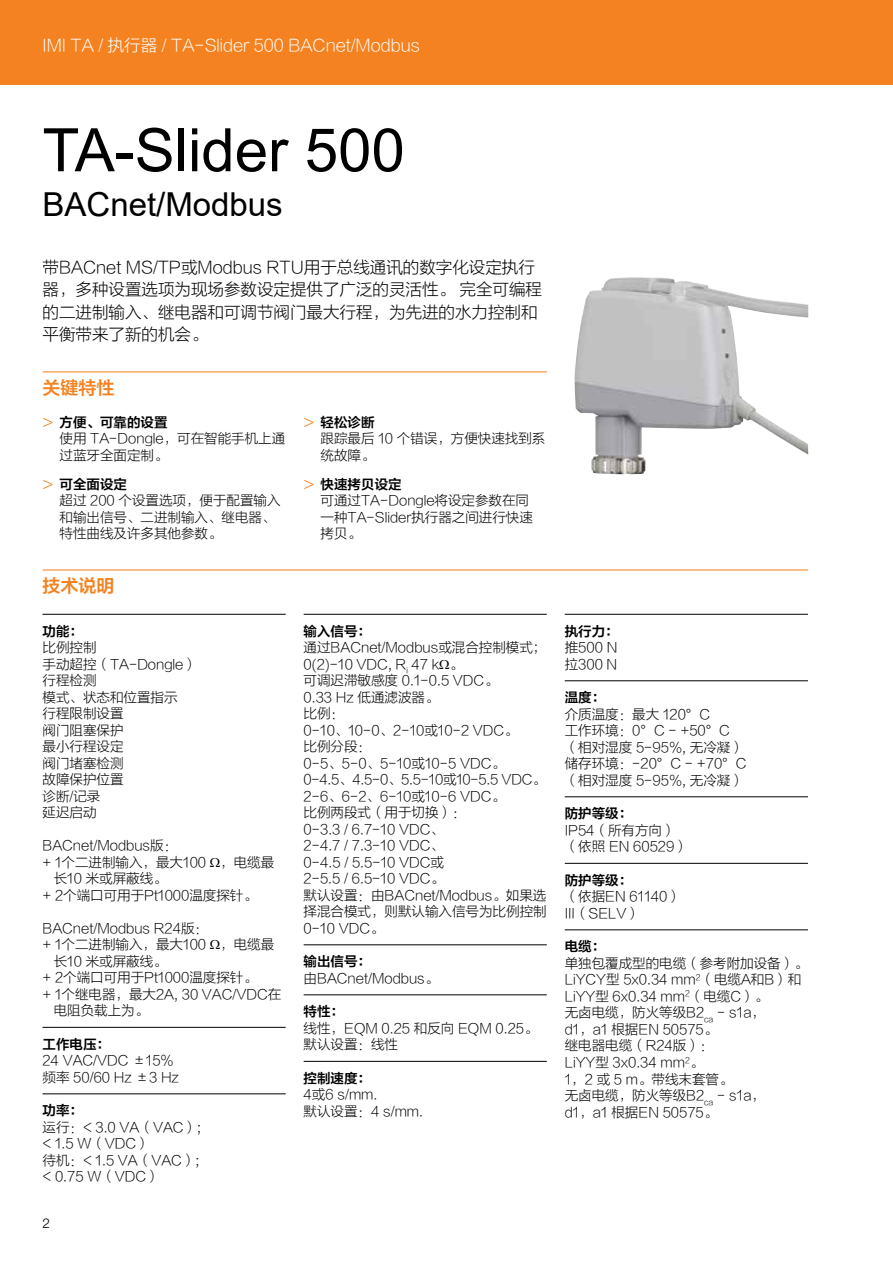
<style>
.page{position:relative;width:893px;height:1263px;background:#fff}
.page>*{position:absolute;margin:0;border:0;box-sizing:border-box;transform-origin:0 0}
.t1{font:60px "Arial";color:#000}
.t2{font:33px "Arial";color:#000}
.t3{font:18px "FZLTZCHJW GB1 0";color:#f58220}
.t4{font:16.5px/22.5px "FZLTXHJW GB1 0";color:#000}
.t5{font:16.5px "FZLTXHJW GB1 0";color:#fff}
.t6{font:13.5px/16.5px "FZLTXHJW GB1 0";color:#000}
.t7{font:13.5px "FZLTZCHJW GB1 0";color:#000}
.t8{font:300 13.5px "Helvetica Neue LT Std";color:#000}
.s1{font-family:"Helvetica Neue LT Std";font-weight:300;font-size:18px;color:#f58220}
</style>
<div class="page">
<div style="left:0;top:0;width:893px;height:85px;background:#f58220"></div>
<hr style="left:43px;top:371px;width:504px;height:1px;background:#f58220">
<hr style="left:43px;top:569px;width:765px;height:1px;background:#f58220">
<hr style="left:43px;top:614px;width:243px;height:1px;background:#000">
<hr style="left:43px;top:1027px;width:243px;height:1px;background:#000">
<hr style="left:43px;top:1093px;width:243px;height:1px;background:#000">
<hr style="left:304px;top:614px;width:243px;height:1px;background:#000">
<hr style="left:304px;top:944px;width:243px;height:1px;background:#000">
<hr style="left:304px;top:994px;width:243px;height:1px;background:#000">
<hr style="left:304px;top:1061px;width:243px;height:1px;background:#000">
<hr style="left:565px;top:614px;width:243px;height:1px;background:#000">
<hr style="left:565px;top:680px;width:243px;height:1px;background:#000">
<hr style="left:565px;top:796px;width:243px;height:1px;background:#000">
<hr style="left:565px;top:863px;width:243px;height:1px;background:#000">
<hr style="left:565px;top:929px;width:243px;height:1px;background:#000">
<img style="left:574px;top:277px;width:234px;height:197px">
<p class="t5" style="left:43px;top:37px;width:379px">IMI TA / 执行器 / TA-Slider 500 BACnet/Modbus</p>
<h1 class="t1" style="left:43px;top:109px;width:364px">TA-Slider 500</h1>
<h2 class="t2" style="left:43px;top:182px;width:242px">BACnet/Modbus</h2>
<p class="t4" style="left:43px;top:256px;width:501px">带BACnet MS/TP或Modbus RTU用于总线通讯的数字化设定执行器，多种设置选项为现场参数设定提供了广泛的灵活性。 完全可编程的二进制输入、继电器和可调节阀门最大行程，为先进的水力控制和平衡带来了新的机会。</p>
<h3 class="t3" style="left:43px;top:378px;width:73px">关键特性</h3>
<p class="t7" style="left:43px;top:415px;width:127px"><span class="s1">&gt;</span> 方便、可靠的设置</p>
<p class="t6" style="left:60px;top:431px;width:227px">使用 TA-Dongle，可在智能手机上通过蓝牙全面定制。</p>
<p class="t7" style="left:43px;top:477px;width:86px"><span class="s1">&gt;</span> 可全面设定</p>
<p class="t6" style="left:60px;top:493px;width:223px">超过 200 个设置选项，便于配置输入和输出信号、二进制输入、继电器、特性曲线及许多其他参数。</p>
<p class="t7" style="left:304px;top:415px;width:73px"><span class="s1">&gt;</span> 轻松诊断</p>
<p class="t6" style="left:321px;top:431px;width:226px">跟踪最后 10 个错误，方便快速找到系统故障。</p>
<p class="t7" style="left:304px;top:477px;width:100px"><span class="s1">&gt;</span> 快速拷贝设定</p>
<p class="t6" style="left:321px;top:493px;width:214px">可通过TA-Dongle将设定参数在同一种TA-Slider执行器之间进行快速拷贝。</p>
<h3 class="t3" style="left:43px;top:576px;width:73px">技术说明</h3>
<p class="t7" style="left:43px;top:624px;width:42px">功能：</p>
<p class="t6" style="left:43px;top:640px;width:156px">比例控制<br>手动超控（TA-Dongle）行程检测<br>模式、状态和位置指示<br>行程限制设置<br>阀门阻塞保护<br>最小行程设定<br>阀门堵塞检测<br>故障保护位置<br>诊断/记录<br>延迟启动</p>
<p class="t6" style="left:43px;top:838px;width:136px">BACnet/Modbus版：</p>
<p class="t6" style="left:43px;top:854px;width:233px">+ 1个二进制输入，最大100 ，电缆最</p>
<p class="t6" style="left:54px;top:871px;width:114px">长10 米或屏蔽线。</p>
<p class="t6" style="left:43px;top:887px;width:216px">+ 2个端口可用于Pt1000温度探针。</p>
<p class="t6" style="left:43px;top:920px;width:167px">BACnet/Modbus R24版：</p>
<p class="t6" style="left:43px;top:937px;width:233px">+ 1个二进制输入，最大100 ，电缆最</p>
<p class="t6" style="left:54px;top:953px;width:114px">长10 米或屏蔽线。</p>
<p class="t6" style="left:43px;top:970px;width:216px">+ 2个端口可用于Pt1000温度探针。</p>
<p class="t6" style="left:43px;top:986px;width:240px">+ 1个继电器，最大2A, 30 VAC/VDC在</p>
<p class="t6" style="left:54px;top:1003px;width:96px">电阻负载上为。</p>
<p class="t7" style="left:43px;top:1037px;width:69px">工作电压：</p>
<p class="t6" style="left:43px;top:1053px;width:138px">24 VAC/VDC ±15%频率 50/60 Hz ±3 Hz</p>
<p class="t7" style="left:43px;top:1103px;width:42px">功率：</p>
<p class="t6" style="left:43px;top:1119px;width:160px">运行：&lt; 3.0 VA（VAC）; &lt; 1.5 W（VDC）<br>待机：&lt; 1.5 VA（VAC）; &lt; 0.75 W（VDC）</p>
<p class="t8" style="left:43px;top:1215px;width:9px">2</p>
<p class="t7" style="left:304px;top:624px;width:69px">输入信号：</p>
<p class="t6" style="left:304px;top:640px;width:244px">通过BACnet/Modbus或混合控制模式；<br>0(2)-10 VDC, R<sub>i</sub> 47 k 。<br>可调迟滞敏感度 0.1-0.5 VDC。<br>0.33 Hz 低通滤波器。<br>比例：<br>0-10、10-0、2-10或10-2 VDC。<br>比例分段：<br>0-5、5-0、5-10或10-5 VDC。<br>0-4.5、4.5-0、5.5-10或10-5.5 VDC。<br>2-6、6-2、6-10或10-6 VDC。<br>比例两段式（用于切换）：<br>0-3.3 / 6.7-10 VDC、<br>2-4.7 / 7.3-10 VDC、<br>0-4.5 / 5.5-10 VDC或<br>2-5.5 / 6.5-10 VDC。<br>默认设置：由BACnet/Modbus。如果选择混合模式，则默认输入信号为比例控制<br>0-10 VDC。</p>
<p class="t7" style="left:304px;top:954px;width:69px">输出信号：</p>
<p class="t6" style="left:304px;top:970px;width:136px">由BACnet/Modbus。</p>
<p class="t7" style="left:304px;top:1004px;width:42px">特性：</p>
<p class="t6" style="left:304px;top:1020px;width:235px">线性，EQM 0.25 和反向 EQM 0.25。默认设置：线性</p>
<p class="t7" style="left:304px;top:1071px;width:69px">控制速度：</p>
<p class="t6" style="left:304px;top:1087px;width:121px">4或6 s/mm.<br>默认设置：4 s/mm.</p>
<p class="t7" style="left:565px;top:624px;width:55px">执行力：</p>
<p class="t6" style="left:565px;top:640px;width:54px">推500 N拉300 N</p>
<p class="t7" style="left:565px;top:690px;width:42px">温度：</p>
<p class="t6" style="left:565px;top:706px;width:183px">介质温度：最大 120°C<br>工作环境：0°C - +50°C（相对湿度 5-95%, 无冷凝）储存环境：-20°C - +70°C（相对湿度 5-95%, 无冷凝）</p>
<p class="t7" style="left:565px;top:806px;width:69px">防护等级：</p>
<p class="t6" style="left:565px;top:822px;width:125px">IP54（所有方向）（依照 EN 60529）</p>
<p class="t7" style="left:565px;top:873px;width:69px">防护等级：</p>
<p class="t6" style="left:565px;top:889px;width:118px">（依据EN 61140）<br>III（SELV）</p>
<p class="t7" style="left:565px;top:939px;width:42px">电缆：</p>
<p class="t6" style="left:565px;top:955px;width:245px">单独包覆成型的电缆（参考附加设备）。<br>LiYCY型 5x0.34 mm<sup>2</sup>（电缆A和B）和<br>LiYY型 6x0.34 mm<sup>2</sup>（电缆C）。<br>无卤电缆，防火等级B2<sub>ca</sub> - s1a，<br>d1，a1 根据EN 50575。<br>继电器电缆（R24版）：<br>LiYY型 3x0.34 mm<sup>2</sup>。<br>1，2 或 5 m。带线末套管。<br>无卤电缆，防火等级B2<sub>ca</sub> - s1a，<br>d1，a1 根据EN 50575。</p>
</div>
